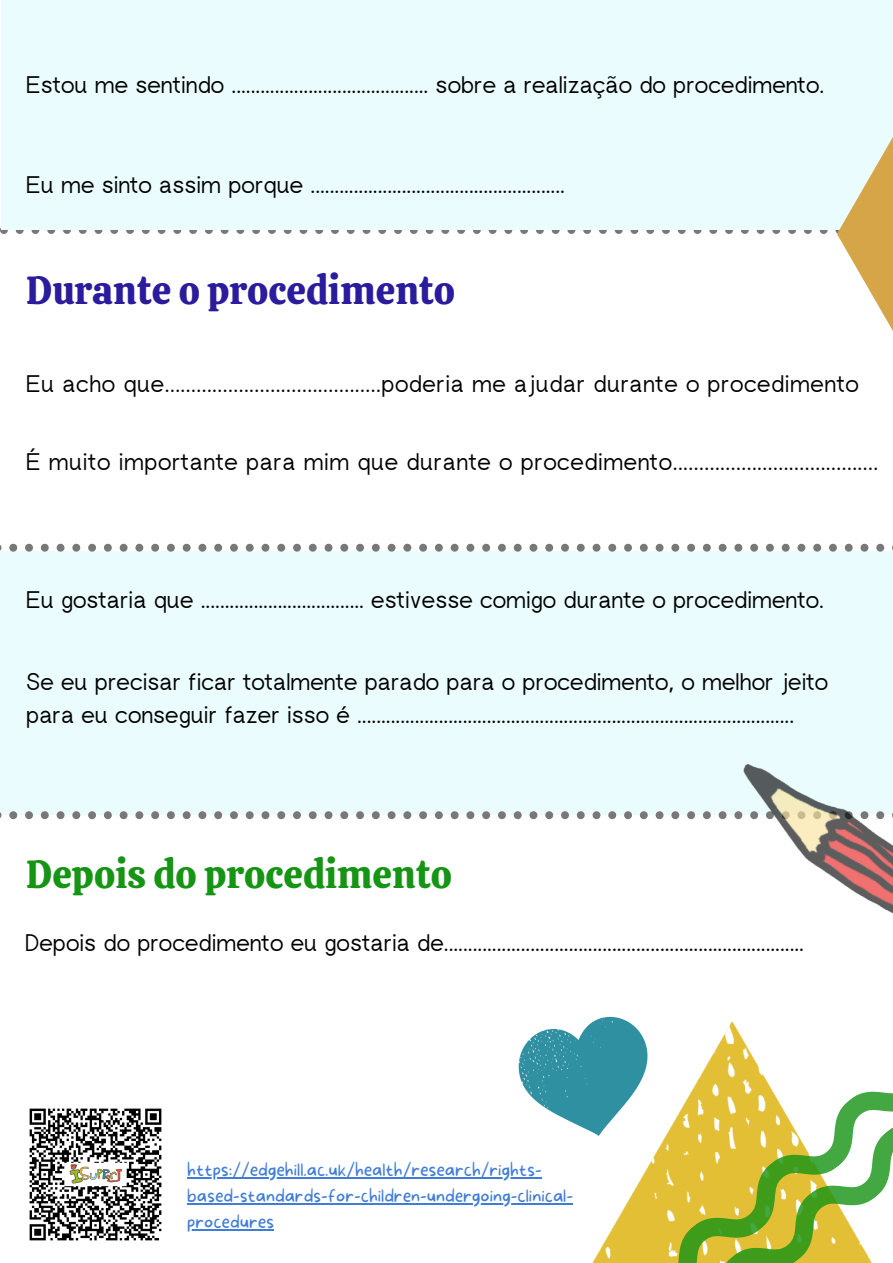
<style>
.page{position:relative;width:893px;height:1263px;background:#fff}
.page>*{position:absolute;margin:0;border:0;box-sizing:border-box;transform-origin:0 0}
.t1{font:39px "Calistoga";color:#2a1c9d}
.t2{font:39px "Calistoga";color:#169414}
.t3{font:24px/33.2px "rugratssans";color:#000}
.t4{font:24px "rugratssans";letter-spacing:.02em;color:#000}
.t5{font:100 18.75px/25.9px "More Sugar";color:#407dd8}
</style>
<div class="page">
<div style="left:1px;top:0;width:892px;height:230px;background:#eafcfd"></div>
<svg style="left:0;top:137px;width:893px;height:194px"></svg>
<div style="left:0;top:552px;width:893px;height:263px;background:#eafcfd"></div>
<svg style="left:0;top:544px;width:893px;height:8px"></svg>
<svg style="left:0;top:811px;width:680px;height:8px"></svg>
<img style="left:592px;top:1021px;width:166px;height:242px">
<img style="left:518px;top:1016px;width:136px;height:132px">
<svg style="left:612px;top:1066px;width:281px;height:197px"></svg>
<img style="left:29px;top:1108px;width:133px;height:133px">
<img style="left:687px;top:764px;width:206px;height:150px">
<hr style="left:187px;top:1177px;width:355px;height:2px;background:#407dd8">
<hr style="left:187px;top:1203px;width:386px;height:2px;background:#407dd8">
<hr style="left:187px;top:1229px;width:87px;height:2px;background:#407dd8">
<p class="t3" style="left:26px;top:71px;width:799px">Estou me sentindo ......................................... sobre a realização do procedimento.</p>
<p class="t3" style="left:26px;top:170px;width:540px">Eu me sinto assim porque .....................................................</p>
<p class="t1" style="left:26px;top:265px;width:430px">Durante o procedimento</p>
<p class="t4" style="left:26px;top:375px;width:834px">Eu acho que.........................................poderia me ajudar durante o procedimento</p>
<p class="t4" style="left:26px;top:454px;width:853px">É muito importante para mim que durante o procedimento.......................................</p>
<p class="t3" style="left:26px;top:585px;width:799px">Eu gostaria que .................................. estivesse comigo durante o procedimento.</p>
<p class="t3" style="left:26px;top:667px;width:803px">Se eu precisar ficar totalmente parado para o procedimento, o melhor jeito para eu conseguir fazer isso é ...........................................................................................</p>
<p class="t2" style="left:26px;top:849px;width:427px">Depois do procedimento</p>
<p class="t3" style="left:25px;top:928px;width:780px">Depois do procedimento eu gostaria de...........................................................................</p>
<p class="t5" style="left:187px;top:1157px;width:387px">https://edgehill.ac.uk/health/research/rights&shy;based-standards-for-children-undergoing-clinical&shy;procedures</p>
</div>
